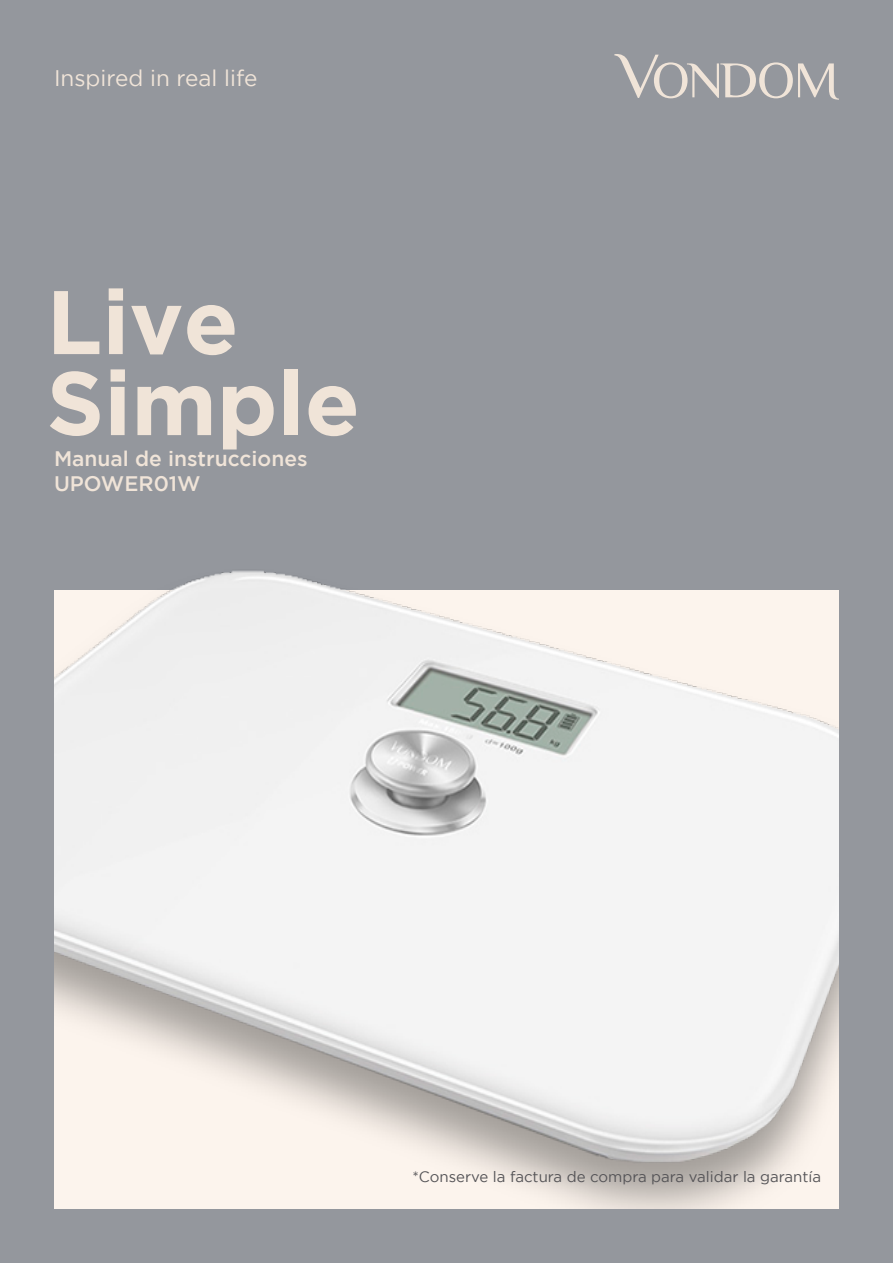
<style>
.page{position:relative;width:893px;height:1263px;background:#94979d}
.page>*{position:absolute;margin:0;border:0;box-sizing:border-box;transform-origin:0 0}
.t1{font:700 90px/81px "Gotham";color:#f0e4d8}
.t2{font:22.5px "Gotham";color:#f0e4d8}
.t3{font:500 21px/25.2px "Gotham";color:#f0e4d8}
.t4{font:15px "Gotham";color:#555457}
</style>
<div class="page">
<img style="left:54px;top:570px;width:785px;height:639px">
<svg style="left:614px;top:54px;width:225px;height:46px"></svg>
<h2 class="t2" style="left:54px;top:66px;width:205px">Inspired in real life</h2>
<h1 class="t1" style="left:47px;top:279px;width:315px">Live<br>Simple</h1>
<h3 class="t3" style="left:54px;top:446px;width:255px">Manual de instrucciones<br>UPOWER01W</h3>
<p class="t4" style="left:412px;top:1168px;width:410px">*Conserve la factura de compra para validar la garantía</p>
</div>
